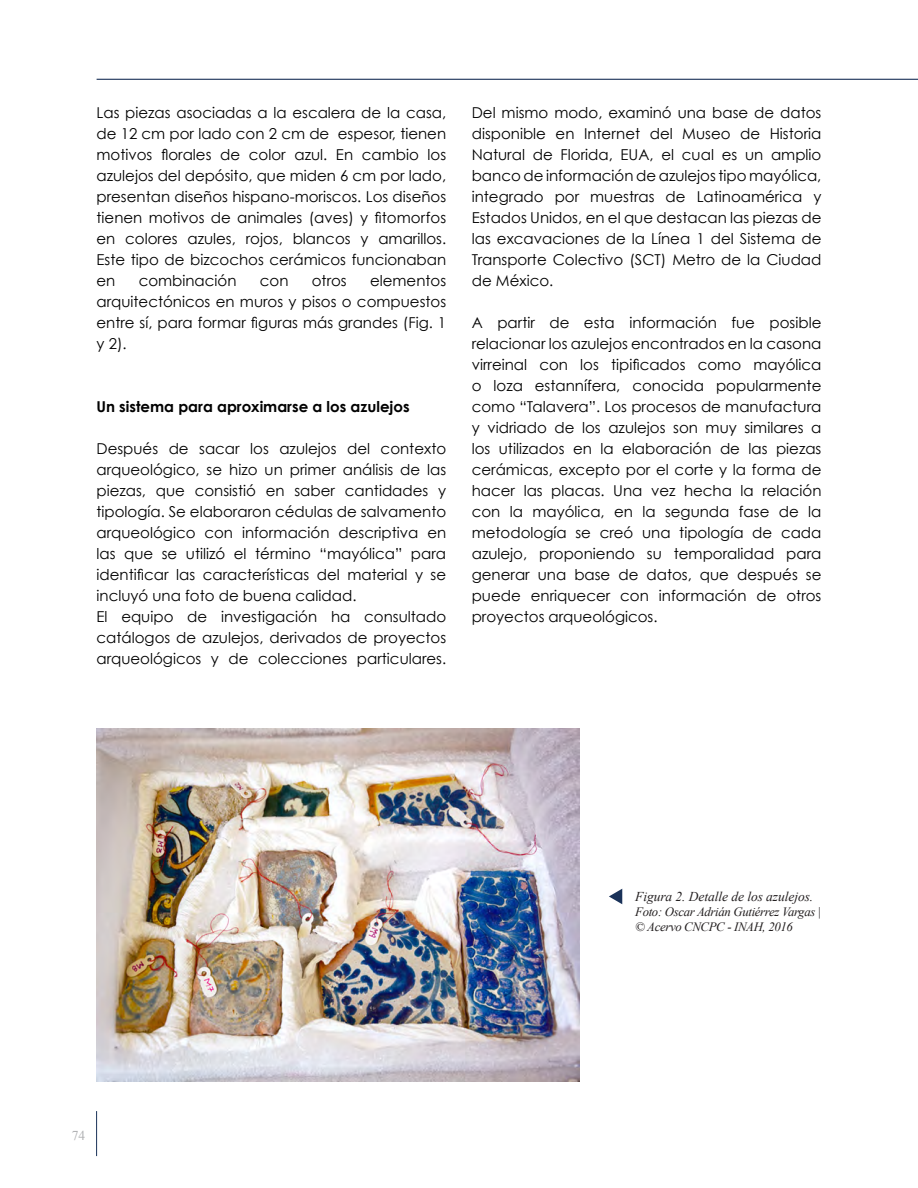
<style>
.page{position:relative;width:918px;height:1188px;background:#fff}
.page>*{position:absolute;margin:0;border:0;box-sizing:border-box;transform-origin:0 0}
.t1{font:15px/21px "Century Gothic";color:#000;text-align:justify}
.t2{font:700 15px "Century Gothic";color:#000}
.pie_de_foto{font:italic 13.5px "Times New Roman";letter-spacing:-.005em;color:#231f20}
.t3{font:13.5px "Times New Roman";color:#b1b2b4}
.pie_de_foto-2{font:italic 12.75px/15px "Times New Roman";letter-spacing:-.025em;color:#231f20}
</style>
<div class="page">
<hr style="left:96px;top:1111px;width:1px;height:45px;background:#1a3259">
<hr style="left:97px;top:79px;width:821px;height:1px;background:#1a3259">
<img style="left:97px;top:729px;width:483px;height:353px">
<svg style="left:609px;top:889px;width:13px;height:15px"></svg>
<p class="t1" style="left:97px;top:101px;width:351px">Las piezas asociadas a la escalera de la casa, de 12 cm por lado con 2 cm de espesor, tienen motivos florales de color azul. En cambio los azulejos del depósito, que miden 6 cm por lado, presentan diseños hispano-moriscos. Los diseños tienen motivos de animales (aves) y fitomorfos en colores azules, rojos, blancos y amarillos.<br>Este tipo de bizcochos cerámicos funcionaban en</p>
<p class="t1" style="left:139px;top:269px;width:99px">combinación</p>
<p class="t1" style="left:260px;top:269px;width:30px">con</p>
<p class="t1" style="left:312px;top:269px;width:36px">otros</p>
<p class="t1" style="left:97px;top:269px;width:351px;text-indent:274px">elementos arquitectónicos en muros y pisos o compuestos entre sí, para formar figuras más grandes (Fig. 1 y 2).</p>
<p class="t2" style="left:97px;top:397px;width:315px">Un sistema para aproximarse a los azulejos</p>
<p class="t1" style="left:97px;top:437px;width:351px">Después de sacar los azulejos del contexto arqueológico, se hizo un primer análisis de las piezas, que consistió en saber cantidades y tipología. Se elaboraron cédulas de salvamento arqueológico con información descriptiva en las que se utilizó el término “mayólica” para identificar las características del material y se incluyó una foto de buena calidad.</p>
<p class="t1" style="left:97px;top:605px;width:351px">El equipo de investigación ha consultado catálogos de azulejos, derivados de proyectos arqueológicos y de colecciones particulares.</p>
<p class="t1" style="left:472px;top:101px;width:351px">Del mismo modo, examinó una base de datos disponible en Internet del Museo de Historia Natural de Florida, EUA, el cual es un amplio banco de información de azulejos tipo mayólica, integrado por muestras de Latinoamérica y Estados Unidos, en el que destacan las piezas de las excavaciones de la Línea 1 del Sistema de Transporte Colectivo (SCT) Metro de la Ciudad de México.</p>
<p class="t1" style="left:472px;top:311px;width:351px">A partir de esta información fue posible relacionar los azulejos encontrados en la casona virreinal con los tipificados como mayólica o loza estannífera, conocida popularmente como “Talavera”. Los procesos de manufactura y vidriado de los azulejos son muy similares a los utilizados en la elaboración de las piezas cerámicas, excepto por el corte y la forma de hacer las placas. Una vez hecha la relación con la mayólica, en la segunda fase de la metodología se creó una tipología de cada azulejo, proponiendo su temporalidad para generar una base de datos, que después se puede enriquecer con información de otros proyectos arqueológicos.</p>
<p class="t3" style="left:72px;top:1126px;width:15px">74</p>
<p class="pie_de_foto" style="left:635px;top:887px;width:180px">Figura 2. Detalle de los azulejos.</p>
<p class="pie_de_foto-2" style="left:635px;top:904px;width:188px">Foto: Oscar Adrián Gutiérrez Vargas | © Acervo CNCPC - INAH, 2016</p>
</div>
